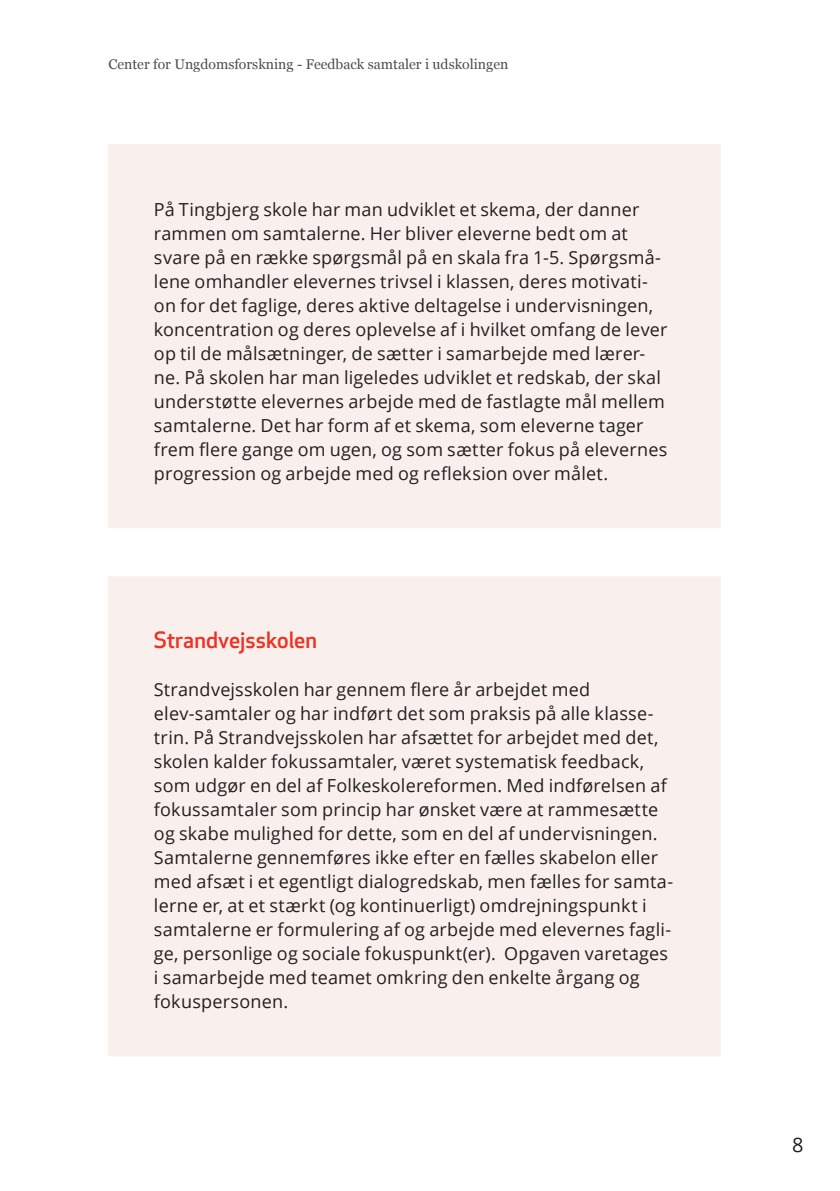
<style>
.page{position:relative;width:840px;height:1191px;background:#fff}
.page>*{position:absolute;margin:0;border:0;box-sizing:border-box;transform-origin:0 0}
.t1{font:500 22px "Apex New";color:#ef3122}
.t2{font:20px "Open Sans";color:#231f20}
.t3{font:18px/24px "Open Sans";letter-spacing:.01em;color:#231f20}
.t4{font:14px "Georgia";color:#231f20}
</style>
<div class="page">
<div style="left:108px;top:144px;width:612px;height:384px;background:#f9f0ee"></div>
<div style="left:108px;top:576px;width:612px;height:480px;background:#f9f0ee"></div>
<p class="t4" style="left:108px;top:56px;width:401px">Center for Ungdomsforskning - Feedback samtaler i udskolingen</p>
<p class="t3" style="left:154px;top:197px;width:515px">På Tingbjerg skole har man udviklet et skema, der danner rammen om samtalerne. Her bliver eleverne bedt om at svare på en række spørgsmål på en skala fra 1-5. Spørgsmå&shy;lene omhandler elevernes trivsel i klassen, deres motivati&shy;on for det faglige, deres aktive deltagelse i undervisningen, koncentration og deres oplevelse af i hvilket omfang de lever op til de målsætninger, de sætter i samarbejde med lærer&shy;ne. På skolen har man ligeledes udviklet et redskab, der skal understøtte elevernes arbejde med de fastlagte mål mellem samtalerne. Det har form af et skema, som eleverne tager frem flere gange om ugen, og som sætter fokus på elevernes progression og arbejde med og refleksion over målet.</p>
<p class="t1" style="left:154px;top:625px;width:164px">Strandvejsskolen</p>
<p class="t3" style="left:154px;top:677px;width:520px">Strandvejsskolen har gennem flere år arbejdet med elev-samtaler og har indført det som praksis på alle klasse&shy;trin. På Strandvejsskolen har afsættet for arbejdet med det, skolen kalder fokussamtaler, været systematisk feedback, som udgør en del af Folkeskolereformen. Med indførelsen af fokussamtaler som princip har ønsket være at rammesætte og skabe mulighed for dette, som en del af undervisningen.<br>Samtalerne gennemføres ikke efter en fælles skabelon eller med afsæt i et egentligt dialogredskab, men fælles for samta&shy;lerne er, at et stærkt (og kontinuerligt) omdrejningspunkt i samtalerne er formulering af og arbejde med elevernes fagli&shy;ge, personlige og sociale fokuspunkt(er). Opgaven varetages i samarbejde med teamet omkring den enkelte årgang og fokuspersonen.</p>
<p class="t2" style="left:791px;top:1130px;width:13px">8</p>
</div>
